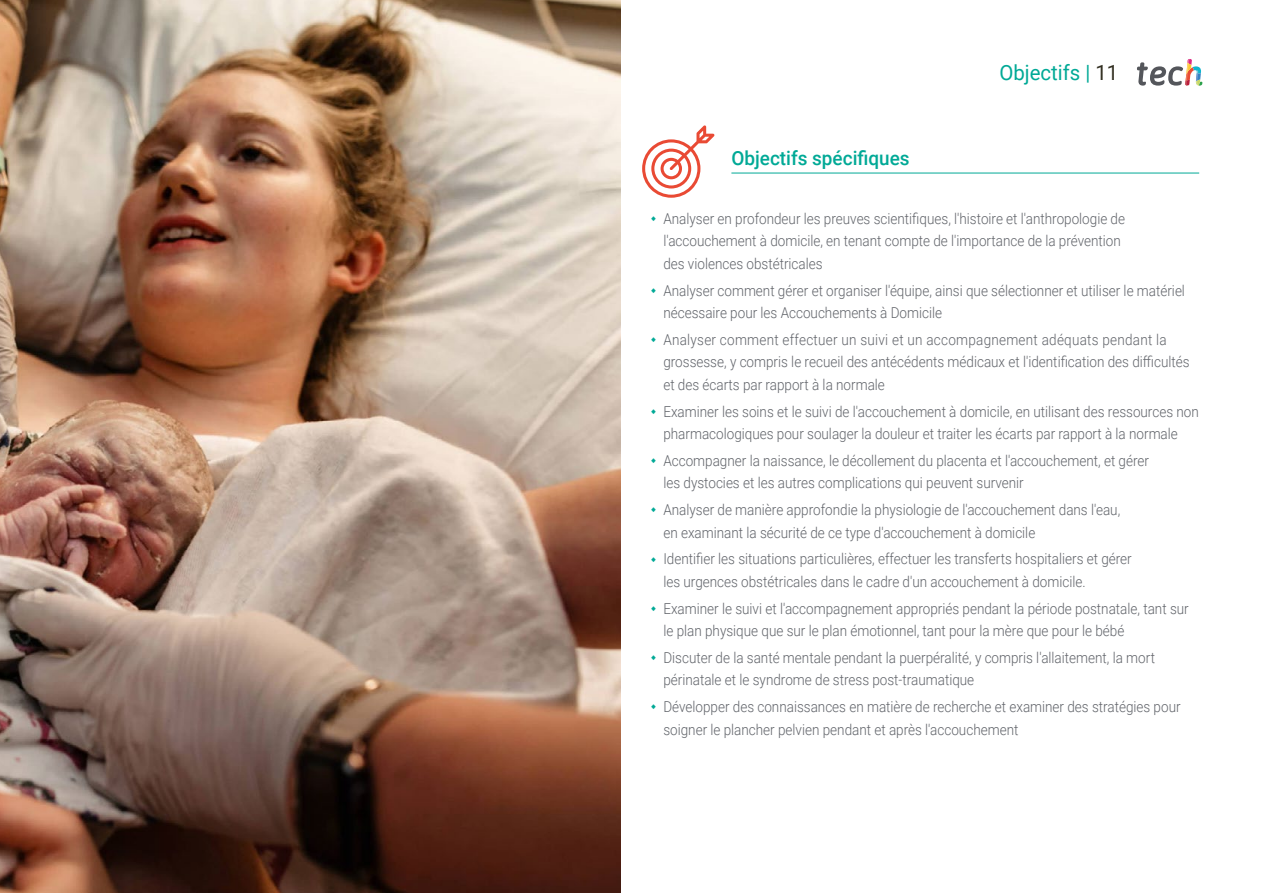
<style>
.page{position:relative;width:1263px;height:893px;background:#fff}
.page>*{position:absolute;margin:0;border:0;box-sizing:border-box;transform-origin:0 0}
.t1{font:21px "Roboto";color:#00a996}
.t2{font:500 19.5px "Roboto";color:#00a996}
.t3{font:300 15px/22.5px "Roboto";color:#61646a;scale:.9 1}
.s1{color:#312e20}
</style>
<div class="page">
<hr style="left:731px;top:173px;width:468px;height:1px;background:#00a996">
<svg style="left:642px;top:125px;width:72px;height:73px"></svg>
<svg style="left:1137px;top:59px;width:65px;height:27px"></svg>
<img style="left:0;top:0;width:621px;height:893px">
<h2 class="t2" style="left:731px;top:144px;width:180px">Objectifs spécifiques</h2>
<h1 class="t1" style="left:999px;top:57px;width:120px">Objectifs | <span class="s1">11</span></h1>
<p class="t3" style="left:663px;top:207px;width:514px">Analyser en profondeur les preuves scientifiques, l'histoire et l'anthropologie de l'accouchement à domicile, en tenant compte de l'importance de la prévention des violences obstétricales</p>
<p class="t3" style="left:663px;top:278px;width:581px">Analyser comment gérer et organiser l'équipe, ainsi que sélectionner et utiliser le matériel nécessaire pour les Accouchements à Domicile</p>
<p class="t3" style="left:663px;top:328px;width:586px">Analyser comment effectuer un suivi et un accompagnement adéquats pendant la grossesse, y compris le recueil des antécédents médicaux et l'identification des difficultés et des écarts par rapport à la normale</p>
<p class="t3" style="left:663px;top:399px;width:596px">Examiner les soins et le suivi de l'accouchement à domicile, en utilisant des ressources non pharmacologiques pour soulager la douleur et traiter les écarts par rapport à la normale</p>
<p class="t3" style="left:663px;top:449px;width:541px">Accompagner la naissance, le décollement du placenta et l'accouchement, et gérer les dystocies et les autres complications qui peuvent survenir</p>
<p class="t3" style="left:663px;top:498px;width:509px">Analyser de manière approfondie la physiologie de l'accouchement dans l'eau, en examinant la sécurité de ce type d'accouchement à domicile</p>
<p class="t3" style="left:663px;top:547px;width:522px">Identifier les situations particulières, effectuer les transferts hospitaliers et gérer les urgences obstétricales dans le cadre d'un accouchement à domicile.</p>
<p class="t3" style="left:663px;top:596px;width:585px">Examiner le suivi et l'accompagnement appropriés pendant la période postnatale, tant sur le plan physique que sur le plan émotionnel, tant pour la mère que pour le bébé</p>
<p class="t3" style="left:663px;top:646px;width:548px">Discuter de la santé mentale pendant la puerpéralité, y compris l'allaitement, la mort périnatale et le syndrome de stress post-traumatique</p>
<p class="t3" style="left:663px;top:695px;width:576px">Développer des connaissances en matière de recherche et examiner des stratégies pour soigner le plancher pelvien pendant et après l'accouchement</p>
</div>
